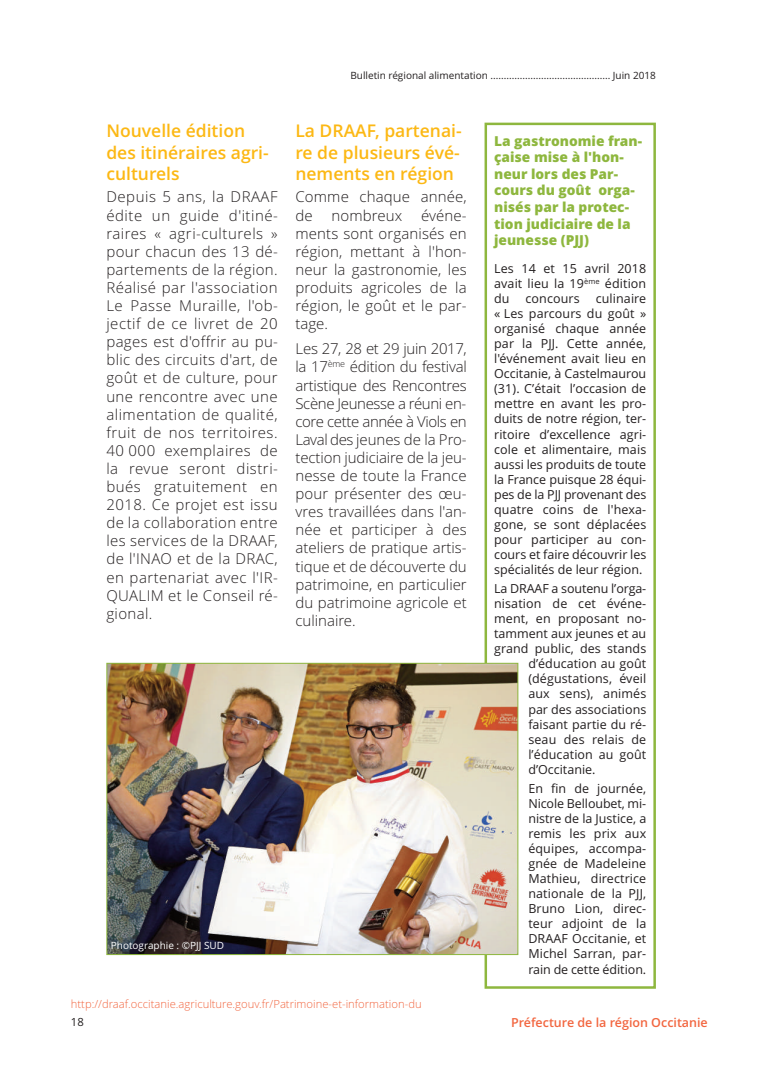
<style>
.page{position:relative;width:780px;height:1088px;background:#fff}
.page>*{position:absolute;margin:0;border:0;box-sizing:border-box;transform-origin:0 0}
.t1{font:600 17.5px/21.1px "Open Sans";color:#fcb814}
.t2{font:300 15px/18.1px "Open Sans";letter-spacing:.01em;color:#231f20;text-align:justify}
.t3{font:800 13.75px/16.6px "Open Sans";color:#8eb73e}
.t4{font:12.5px/15.1px "Open Sans";letter-spacing:.01em;color:#231f20;text-align:justify}
.t5{font:600 12.5px "Open Sans";color:#f26640}
.t6{font:12.5px "Open Sans";letter-spacing:-.01em;color:#231f20}
.t7{font:300 11.25px "Open Sans";color:#f26640}
.t8{font:11.25px "Open Sans";color:#231f20}
.t9{font:10px "Open Sans";color:#231f20}
.t10{font:10px "Open Sans";color:#fff}
</style>
<div class="page">
<div style="left:484px;top:123px;width:172px;height:866px;border:2px solid #8eb73e"></div>
<img style="left:108px;top:665px;width:408px;height:288px">
<div style="left:106px;top:663px;width:412px;height:292px;border:1px solid #8eb73e"></div>
<p class="t1" style="left:106px;top:121px;width:164px">Nouvelle édition des itinéraires agri&shy;culturels</p>
<p class="t2" style="left:106px;top:188px;width:173px">Depuis 5 ans, la DRAAF édite un guide d'itiné&shy;raires « agri-culturels » pour chacun des 13 dé&shy;partements de la région.<br>Réalisé par l'association Le Passe Muraille, l'ob&shy;jectif de ce livret de 20 pages est d'offrir au pu&shy;blic des circuits d'art, de goût et de culture, pour une rencontre avec une alimentation de qualité, fruit de nos territoires.<br>40 000 exemplaires de la revue seront distri&shy;bués gratuitement en 2018. Ce projet est issu de la collaboration entre les services de la DRAAF, de l'INAO et de la DRAC, en partenariat avec l'IR-QUALIM et le Conseil ré&shy;gional.</p>
<p class="t10" style="left:111px;top:939px;width:115px">Photographie : ©PJJ SUD</p>
<p class="t9" style="left:350px;top:69px;width:307px">Bulletin régional alimentation ............................................. Juin 2018</p>
<p class="t1" style="left:295px;top:121px;width:168px;text-align:justify">La DRAAF, partenai&shy;re de plusieurs évé&shy;nements en région</p>
<p class="t2" style="left:295px;top:188px;width:173px">Comme chaque année, de nombreux événe&shy;ments sont organisés en région, mettant à l'hon&shy;neur la gastronomie, les produits agricoles de la région, le goût et le par&shy;tage.</p>
<p class="t2" style="left:295px;top:340px;width:173px">Les 27, 28 et 29 juin 2017, la 17<sup>ème</sup> édition du festival artistique des Rencontres Scène Jeunesse a réuni en&shy;core cette année à Viols en Laval des jeunes de la Pro&shy;tection judiciaire de la jeu&shy;nesse de toute la France pour présenter des œu&shy;vres travaillées dans l'an&shy;née et participer à des ateliers de pratique artis&shy;tique et de découverte du patrimoine, en particulier du patrimoine agricole et culinaire.</p>
<p class="t3" style="left:494px;top:133px;width:149px">La gastronomie fran&shy;çaise mise à l'hon&shy;neur lors des Par&shy;cours du goût orga&shy;nisés par la protec&shy;tion judiciaire de la jeunesse (PJJ)</p>
<p class="t4" style="left:494px;top:261px;width:154px">les 14 et 15 avril 2018 avait lieu la 19<sup>ème</sup> édition du</p>
<p class="t4" style="left:494px;top:291px;width:154px;text-indent:101px">culinaire « les parcours du goût » organisé chaque année par la PJJ. cette année, l'événement avait lieu en Occitanie, à castelmaurou (31). c’était l’occasion de mettre en avant les pro&shy;duits de notre région, ter&shy;ritoire d’excellence agri&shy;cole et alimentaire, mais aussi les produits de toute la France puisque 28 équi&shy;pes de la PJJ provenant des quatre coins de l'hexa&shy;gone, se sont déplacées pour participer au con&shy;cours et faire découvrir les spécialités de leur région.</p>
<p class="t6" style="left:494px;top:581px;width:154px">la DrAAF a soutenu l’orga-</p>
<p class="t4" style="left:494px;top:596px;width:154px">nisation de cet événe-</p>
<p class="t4" style="left:494px;top:611px;width:154px">ment, en proposant no-</p>
<p class="t4" style="left:494px;top:626px;width:154px">tamment aux jeunes et au</p>
<p class="t4" style="left:494px;top:641px;width:154px">grand public, des stands</p>
<p class="t4" style="left:528px;top:656px;width:119px">d’éducation au goût</p>
<p class="t4" style="left:528px;top:671px;width:119px">(dégustations, éveil</p>
<p class="t4" style="left:528px;top:686px;width:119px">aux sens), animés</p>
<p class="t4" style="left:528px;top:702px;width:119px">par des associations</p>
<p class="t4" style="left:528px;top:717px;width:119px">faisant partie du ré-</p>
<p class="t4" style="left:528px;top:732px;width:119px">seau des relais de</p>
<p class="t4" style="left:528px;top:747px;width:119px">l’éducation au goût</p>
<p class="t4" style="left:528px;top:762px;width:69px">d’Occitanie.</p>
<p class="t4" style="left:528px;top:780px;width:119px">En fin de journée, Nicole Belloubet, mi&shy;nistre de la Justice, a remis les prix aux équipes, accompa&shy;gnée de Madeleine Mathieu, directrice nationale de la PJJ, Bruno lion, direc&shy;teur adjoint de la DrAAF Occitanie, et Michel Sarran, par&shy;rain de cette édition.</p>
<p class="t4" style="left:525px;top:291px;width:56px">concours</p>
<p class="t7" style="left:71px;top:997px;width:352px">http://draaf.occitanie.agriculture.gouv.fr/Patrimoine-et-information-du</p>
<p class="t8" style="left:71px;top:1015px;width:14px">18</p>
<p class="t5" style="left:511px;top:1015px;width:198px">Préfecture de la région Occitanie</p>
</div>
